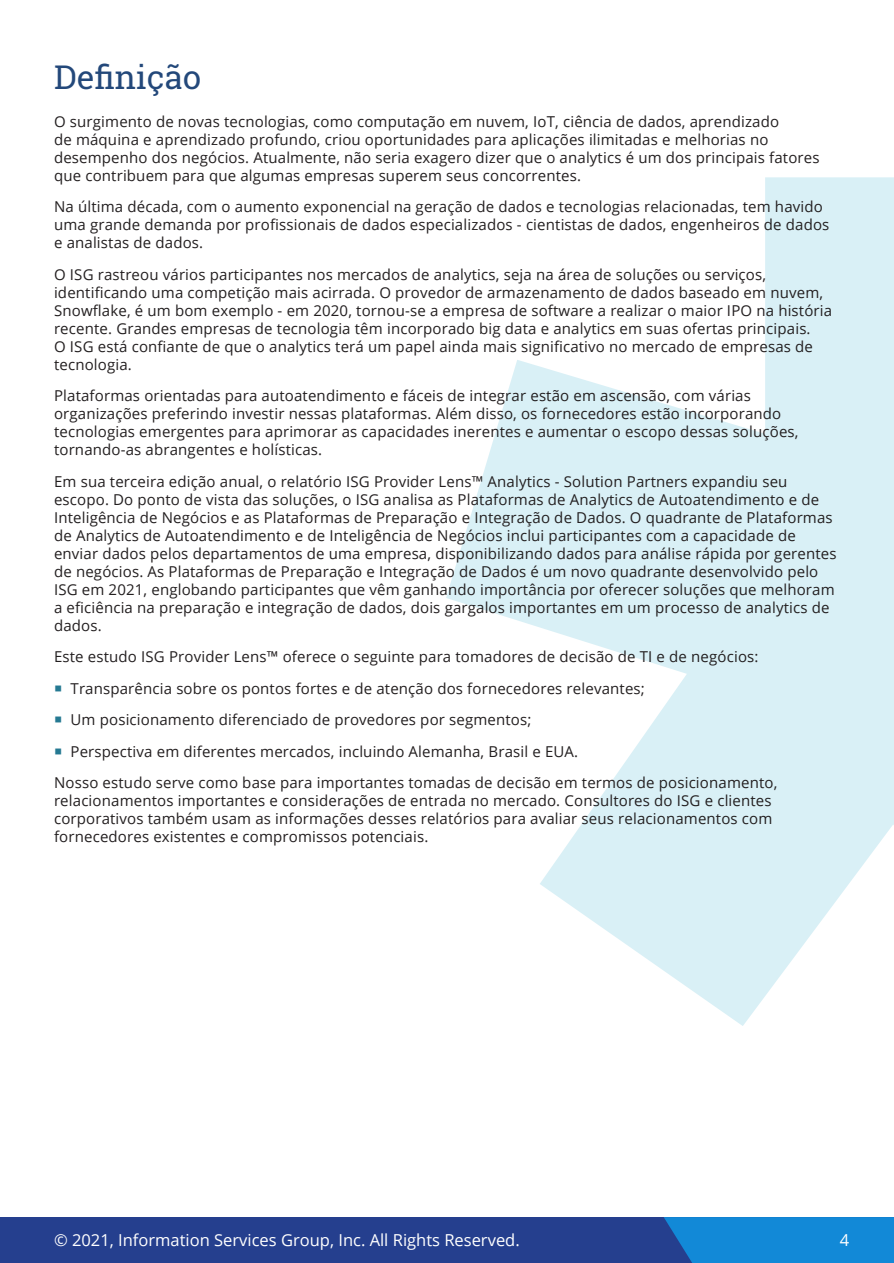
<style>
.page{position:relative;width:894px;height:1263px;background:#fff}
.page>*{position:absolute;margin:0;border:0;box-sizing:border-box;transform-origin:0 0}
.t1{font:33px "Roboto Slab";color:#23487a}
.t2{font:16.5px "Open Sans";color:#fff}
.t3{font:15px/18px "Open Sans";letter-spacing:.01em;color:#231f20}
</style>
<div class="page">
<svg style="left:446px;top:177px;width:447px;height:849px;fill:#d9f0f6"></svg>
<div style="left:1px;top:1217px;width:892px;height:46px;background:#253f8e"></div>
<div style="left:664px;top:1217px;width:229px;height:46px;background:#1289d7"></div>
<p class="t1" style="left:54px;top:54px;width:149px">Definição</p>
<p class="t3" style="left:54px;top:112px;width:766px">O surgimento de novas tecnologias, como computação em nuvem, IoT, ciência de dados, aprendizado<br>de máquina e aprendizado profundo, criou oportunidades para aplicações ilimitadas e melhorias no desempenho dos negócios. Atualmente, não seria exagero dizer que o analytics é um dos principais fatores que contribuem para que algumas empresas superem seus concorrentes.</p>
<p class="t3" style="left:54px;top:197px;width:776px">Na última década, com o aumento exponencial na geração de dados e tecnologias relacionadas, tem havido uma grande demanda por profissionais de dados especializados - cientistas de dados, engenheiros de dados e analistas de dados.</p>
<p class="t3" style="left:54px;top:265px;width:779px">O ISG rastreou vários participantes nos mercados de analytics, seja na área de soluções ou serviços, identificando uma competição mais acirrada. O provedor de armazenamento de dados baseado em nuvem, Snowflake, é um bom exemplo - em 2020, tornou-se a empresa de software a realizar o maior IPO na história recente. Grandes empresas de tecnologia têm incorporado big data e analytics em suas ofertas principais.<br>O ISG está confiante de que o analytics terá um papel ainda mais significativo no mercado de empresas de tecnologia.</p>
<p class="t3" style="left:54px;top:386px;width:745px">Plataformas orientadas para autoatendimento e fáceis de integrar estão em ascensão, com várias organizações preferindo investir nessas plataformas. Além disso, os fornecedores estão incorporando tecnologias emergentes para aprimorar as capacidades inerentes e aumentar o escopo dessas soluções, tornando-as abrangentes e holísticas.</p>
<p class="t3" style="left:54px;top:472px;width:783px">Em sua terceira edição anual, o relatório ISG Provider Lens™ Analytics - Solution Partners expandiu seu escopo. Do ponto de vista das soluções, o ISG analisa as Plataformas de Analytics de Autoatendimento e de Inteligência de Negócios e as Plataformas de Preparação e Integração de Dados. O quadrante de Plataformas de Analytics de Autoatendimento e de Inteligência de Negócios inclui participantes com a capacidade de enviar dados pelos departamentos de uma empresa, disponibilizando dados para análise rápida por gerentes de negócios. As Plataformas de Preparação e Integração de Dados é um novo quadrante desenvolvido pelo ISG em 2021, englobando participantes que vêm ganhando importância por oferecer soluções que melhoram a eficiência na preparação e integração de dados, dois gargalos importantes em um processo de analytics de dados.</p>
<p class="t3" style="left:54px;top:647px;width:705px">Este estudo ISG Provider Lens™ oferece o seguinte para tomadores de decisão de TI e de negócios:</p>
<p class="t3" style="left:70px;top:679px;width:575px">Transparência sobre os pontos fortes e de atenção dos fornecedores relevantes;</p>
<p class="t3" style="left:70px;top:710px;width:462px">Um posicionamento diferenciado de provedores por segmentos;</p>
<p class="t3" style="left:70px;top:742px;width:509px">Perspectiva em diferentes mercados, incluindo Alemanha, Brasil e EUA.</p>
<p class="t3" style="left:54px;top:773px;width:724px">Nosso estudo serve como base para importantes tomadas de decisão em termos de posicionamento, relacionamentos importantes e considerações de entrada no mercado. Consultores do ISG e clientes corporativos também usam as informações desses relatórios para avaliar seus relacionamentos com fornecedores existentes e compromissos potenciais.</p>
<p class="t2" style="left:54px;top:1229px;width:467px">© 2021, Information Services Group, Inc. All Rights Reserved.</p>
<p class="t2" style="left:839px;top:1229px;width:11px">4</p>
</div>
